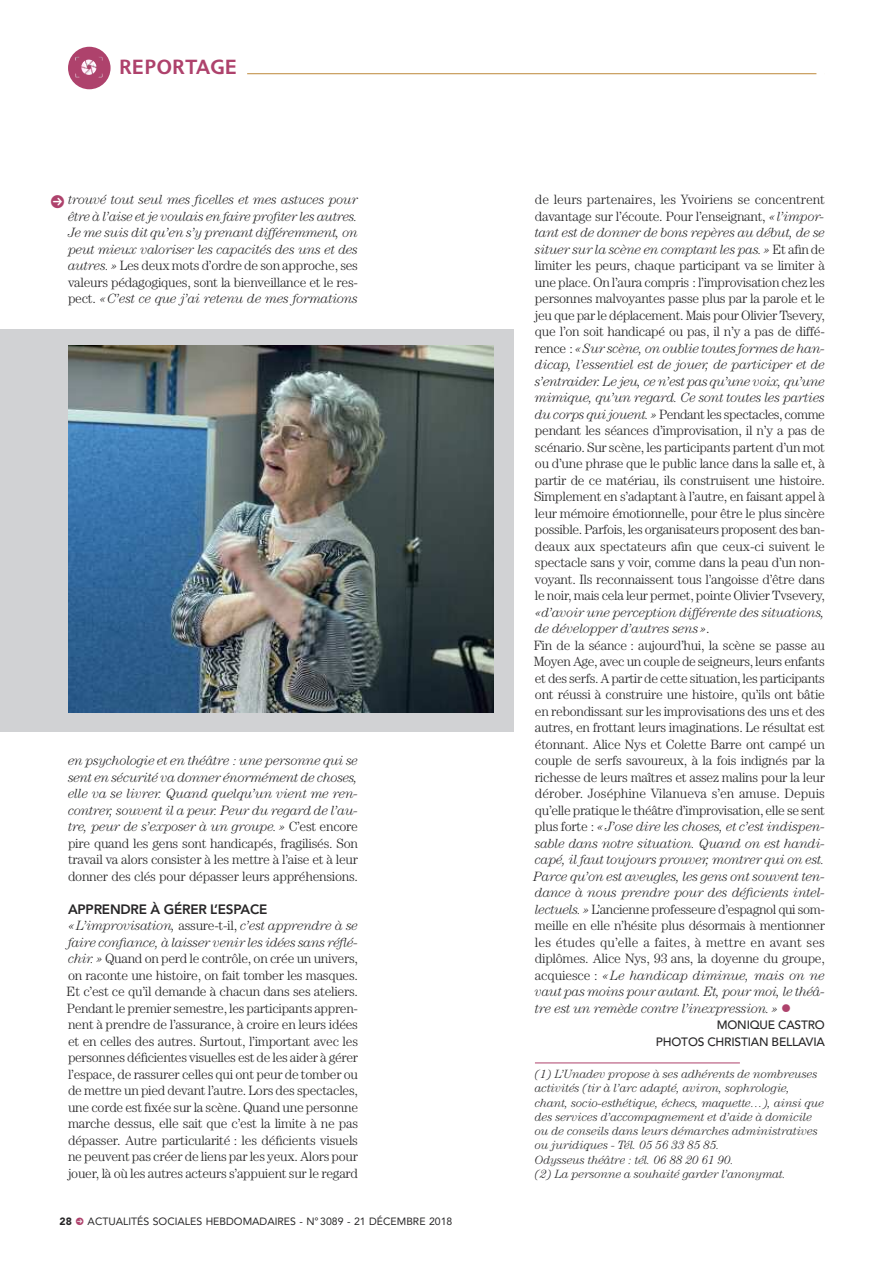
<style>
.page{position:relative;width:893px;height:1263px;background:#fff}
.page>*{position:absolute;margin:0;border:0;box-sizing:border-box;transform-origin:0 0}
.t1{font:700 21px "Cisalpin LT Std";color:#ae426c}
.t2{font:300 13.5px/16.5px "Century Std";letter-spacing:-.02em;color:#272627;text-align:justify}
.t3{font:italic 300 13.5px/16.5px "Century Std";letter-spacing:-.02em;color:#272627;text-align:justify}
.t4{font:800 13.5px "Avenir LT Std";letter-spacing:-.015em;color:#272627}
.t5{font:italic 300 12px/14.2px "Century Std";letter-spacing:-.015em;color:#272627}
.t6{font:500 12px/16.5px "Avenir LT Std";letter-spacing:-.015em;color:#272627;text-align:right}
.t7{font:10.5px "Avenir LT Std";color:#272627}
.t8{font:900 10.5px "Avenir LT Std";color:#272627}
.s1{font-style:normal}
.s2{font-style:italic}
.s3{color:#ae426c}
</style>
<div class="page">
<hr style="left:535px;top:1062px;width:205px;height:1px;background:#ae426c">
<div style="left:68px;top:47px;width:43px;height:42px;background:#ae426c;border-radius:50%"></div>
<img style="left:75px;top:57px;width:28px;height:21px">
<hr style="left:247px;top:73px;width:578px;height:1px;background:#be893a">
<div style="left:0;top:329px;width:514px;height:402px;background:#d1d2d4"></div>
<img style="left:68px;top:345px;width:426px;height:367px">
<h1 class="t1" style="left:119px;top:60px;width:120px">REPORTAGE</h1>
<p class="t3" style="left:68px;top:192px;width:291px">trouvé tout seul mes ficelles et mes astuces pour être à l’aise etje voulais en faire profiter les autres.<br>Je me suis dit qu’en s’y prenant différemment, on peut mieux valoriser les capacités des uns et des autres.» <span class="s1">Les deux mots d’ordre de son approche, ses valeurs pédagogiques, sont la bienveillance et le res&shy;pect.</span> «C’est ce que j’ai retenu de mes formations</p>
<p class="t3" style="left:68px;top:753px;width:291px">en psychologie et en théâtre : une personne qui se sent en sécurité va donner énormément de choses, elle va se livrer. Quand quelqu’un vient me ren&shy;contrer, souvent il a peur. Peur du regard de l’au&shy;tre, peur de s’exposer à un groupe.» <span class="s1">C’est encore pire quand les gens sont handicapés, fragilisés. Son travail va alors consister à les mettre à l’aise et à leur donner des clés pour dépasser leurs appréhensions.</span></p>
<p class="t4" style="left:68px;top:903px;width:201px">APPRENDRE À GÉRER L’ESPACE</p>
<p class="t2" style="left:67px;top:918px;width:293px"><span class="s2">«L’improvisation,</span> assure-t-il, <span class="s2">c’est apprendre à se faire confiance, à laisser venir les idées sans réflé&shy;chir.»</span> Quand on perd le contrôle, on crée un univers, on raconte une histoire, on fait tomber les masques.<br>Et c’est ce qu’il demande à chacun dans ses ateliers.<br>Pendant le premier semestre, les participants appren&shy;nent à prendre de l’assurance, à croire en leurs idées et en celles des autres. Surtout, l’important avec les personnes déficientes visuelles est de les aider à gérer l’espace, de rassurer celles qui ont peur de tomber ou de mettre un pied devant l’autre. Lors des spectacles, une corde est fixée sur la scène. Quand une personne marche dessus, elle sait que c’est la limite à ne pas dépasser. Autre particularité : les déficients visuels ne peuvent pas créer de liens par les yeux. Alors pour jouer, là où les autres acteurs s’appuient sur le regard</p>
<p class="t8" style="left:60px;top:1217px;width:14px">28</p>
<p class="t7" style="left:88px;top:1217px;width:366px">ACTUALITÉS SOCIALES HEBDOMADAIRES - N°3089 - 21 DÉCEMBRE 2018</p>
<p class="t2" style="left:534px;top:192px;width:292px">de leurs partenaires, les Yvoiriens se concentrent davantage sur l’écoute. Pour l’enseignant, <span class="s2">«l’impor&shy;tant est de donner de bons repères au début, de se situer sur la scène en comptant les pas.»</span> Et afin de limiter les peurs, chaque participant va se limiter à une place. On l’aura compris : l’improvisation chez les personnes malvoyantes passe plus par la parole et le jeu que par le déplacement. Mais pour Olivier Tsevery, que l’on soit handicapé ou pas, il n’y a pas de diffé&shy;rence : <span class="s2">«Sur scène, on oublie toutes formes de han&shy;dicap, l’essentiel est de jouer, de participer et de s’entraider. Le jeu, ce n’est pas qu’une voix, qu’une mimique, qu’un regard. Ce sont toutes les parties du corps quijouent.»</span> Pendant les spectacles, comme pendant les séances d’improvisation, il n’y a pas de scénario. Sur scène, les participants partent d’un mot ou d’une phrase que le public lance dans la salle et, à partir de ce matériau, ils construisent une histoire.<br>Simplement en s’adaptant à l’autre, en faisant appel à leur mémoire émotionnelle, pour être le plus sincère possible. Parfois, les organisateurs proposent des ban&shy;deaux aux spectateurs afin que ceux-ci suivent le spectacle sans y voir, comme dans la peau d’un non&shy;voyant. Ils reconnaissent tous l’angoisse d’être dans le noir, mais cela leur permet, pointe Olivier Tvsevery,</p>
<p class="t2" style="left:534px;top:605px;width:293px;text-align:left"><span class="s2">«d’avoir une perception différente des situations, de développer d’autres sens»</span>.<br>Fin de la séance : aujourd’hui, la scène se passe au Moyen Age, avec un couple de seigneurs, leurs enfants et des serfs. A partir de cette situation, les participants ont réussi à construire une histoire, qu’ils ont bâtie en rebondissant sur les improvisations des uns et des autres, en frottant leurs imaginations. Le résultat est étonnant. Alice Nys et Colette Barre ont campé un couple de serfs savoureux, à la fois indignés par la richesse de leurs maîtres et assez malins pour la leur dérober. Joséphine Vilanueva s’en amuse. Depuis qu’elle pratique le théâtre d’improvisation, elle se sent plus forte : <span class="s2">«J’ose dire les choses, et c’est indispen&shy;sable dans notre situation. Quand on est handi&shy;capé, il faut toujours prouver, montrer qui on est.<br>Parce qu’on est aveugles, les gens ont souvent ten&shy;dance à nous prendre pour des déficients intel&shy;lectuels.»</span> L’ancienne professeure d’espagnol qui som&shy;meille en elle n’hésite plus désormais à mentionner les études qu’elle a faites, à mettre en avant ses diplômes. Alice Nys, 93 ans, la doyenne du groupe, acquiesce : <span class="s2">«Le handicap diminue, mais on ne vaut pas moins pour autant. Et, pour moi, le théâ&shy;tre est un remède contre l’inexpression.»</span> <span class="s3">●</span></p>
<p class="t6" style="left:656px;top:1018px;width:171px">MONIQUE CASTRO<br>PHOTOS CHRISTIAN BELLAVIA</p>
<p class="t5" style="left:535px;top:1068px;width:291px">(1) L’Unadev propose à ses adhérents de nombreuses activités (tir à l’arc adapté, aviron, sophrologie, chant, socio-esthétique, échecs, maquette…), ainsi que des services d’accompagnement et d’aide à domicile ou de conseils dans leurs démarches administratives ou juridiques - Tél. 05 56 33 85 85.<br>Odysseus théâtre : tél. 06 88 20 61 90.<br>(2) La personne a souhaité garder l’anonymat.</p>
</div>
